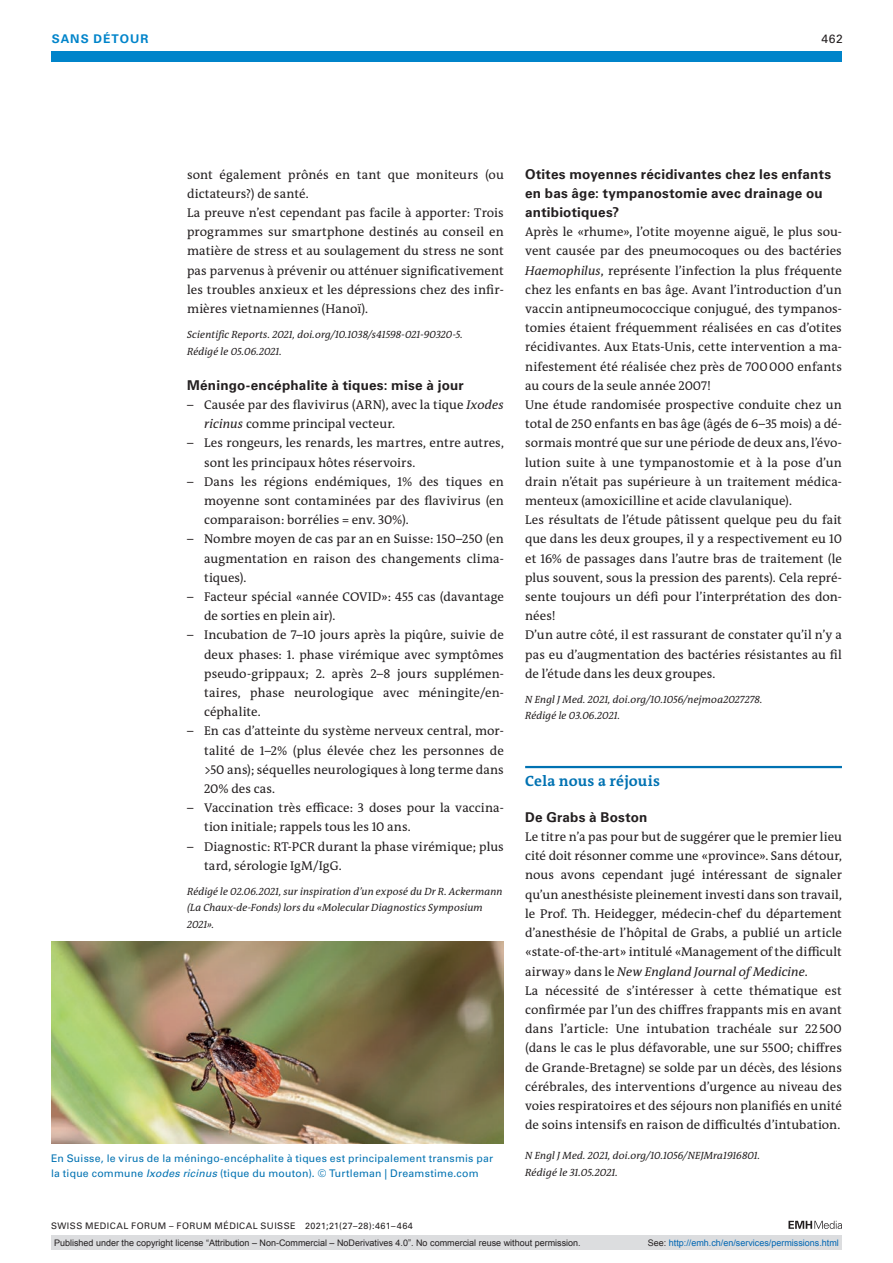
<style>
.page{position:relative;width:893px;height:1263px;background:#fff}
.page>*{position:absolute;margin:0;border:0;box-sizing:border-box;transform-origin:0 0}
.section-h1{font:700 15px "The Antiqua B W7";letter-spacing:.015em;color:#0072b2}
.section-h2{font:700 13.5px/19.2px "Univers LT Std";letter-spacing:.015em;color:#231f20}
.section-pn{font:12.75px/19.2px "The Antiqua B W5 Plain";letter-spacing:.005em;color:#231f20;text-align:justify}
.section-ph{font:12.75px/19.2px "The Antiqua B W5 Plain";letter-spacing:.005em;color:#231f20}
.ressort{font:700 12px "Univers LT Std";color:#0084ca}
.ressort-2{font:12px "Univers LT Std";color:#231f20}
.section-ps{font:italic 10.5px/16.5px "The Antiqua B W5 Plain";letter-spacing:.01em;color:#231f20}
.fig-caption{font:10.5px/15.8px "Univers LT Std";letter-spacing:.02em;color:#0072b2}
.t1{font:9px "Arial";color:#231f20}
.fusszeile{font:9px "Univers LT Std";letter-spacing:.05em;color:#231f20}
.t2{font:9px "Arial";color:#0066b3}
.s1{font-style:italic}
.s2{color:#231f20}
</style>
<div class="page">
<div style="left:51px;top:51px;width:791px;height:11px;background:#0084ca"></div>
<svg style="left:788px;top:1221px;width:54px;height:8px"></svg>
<hr style="left:525px;top:766px;width:317px;height:2px;background:#0072b2">
<img style="left:51px;top:941px;width:453px;height:202px">
<div style="left:51px;top:1235px;width:791px;height:15px;background:#dcdddf"></div>
<p class="ressort" style="left:52px;top:31px;width:19px">Sans</p>
<p class="ressort" style="left:94px;top:31px;width:10px">détour</p>
<p class="ressort-2" style="left:821px;top:31px;width:23px">462</p>
<p class="section-pn" style="left:187px;top:165px;width:318px">sont également prônés en tant que moniteurs (ou dictateurs?) de santé.</p>
<p class="section-pn" style="left:187px;top:203px;width:318px">La preuve n’est cependant pas facile à apporter: Trois programmes sur smartphone destinés au conseil en matière de stress et au soulagement du stress ne sont pas parvenus à prévenir ou atténuer significativement les troubles anxieux et les dépressions chez des infir&shy;mières vietnamiennes (Hanoï).</p>
<p class="section-ps" style="left:187px;top:326px;width:277px">Scientific Reports. 2021, doi.org/10.1038/s41598-021-90320-5.</p>
<p class="section-ps" style="left:187px;top:343px;width:96px">Rédigé le 05.06.2021.</p>
<p class="section-h2" style="left:187px;top:376px;width:278px">Méningo-encéphalite à tiques: mise à jour</p>
<p class="section-ph" style="left:204px;top:395px;width:301px;text-indent:-17px">– Causée par des flavivirus (ARN), avec la tique <span class="s1">Ixodes ricinus</span> comme principal vecteur.</p>
<p class="section-ph" style="left:204px;top:434px;width:301px;text-indent:-17px">– Les rongeurs, les renards, les martres, entre autres, sont les principaux hôtes réservoirs.</p>
<p class="section-ph" style="left:204px;top:472px;width:301px;text-align:justify;text-indent:-17px">– Dans les régions endémiques, 1% des tiques en moyenne sont contaminées par des flavivirus (en comparaison: borrélies = env. 30%).</p>
<p class="section-ph" style="left:204px;top:530px;width:301px;text-align:justify;text-indent:-17px">– Nombre moyen de cas par an en Suisse: 150–250 (en augmentation en raison des changements clima&shy;tiques).</p>
<p class="section-ph" style="left:204px;top:587px;width:301px;text-indent:-17px">– Facteur spécial «année COVID»: 455 cas (davantage de sorties en plein air).</p>
<p class="section-ph" style="left:204px;top:626px;width:301px;text-align:justify;text-indent:-17px">– Incubation de 7–10 jours après la piqûre, suivie de deux phases: 1. phase virémique avec symptômes pseudo-grippaux; 2. après 2–8 jours supplémen&shy;taires, phase neurologique avec méningite/en&shy;céphalite.</p>
<p class="section-ph" style="left:204px;top:722px;width:301px;text-align:justify;text-indent:-17px">– En cas d’atteinte du système nerveux central, mor&shy;talité de 1–2% (plus élevée chez les personnes de &gt;50 ans); séquelles neurologiques à long terme dans 20% des cas.</p>
<p class="section-ph" style="left:204px;top:798px;width:301px;text-indent:-17px">– Vaccination très efficace: 3 doses pour la vaccina&shy;tion initiale; rappels tous les 10 ans.</p>
<p class="section-ph" style="left:204px;top:837px;width:301px;text-indent:-17px">– Diagnostic: RT-PCR durant la phase virémique; plus tard, sérologie IgM/IgG.</p>
<p class="section-ps" style="left:187px;top:883px;width:317px">Rédigé le 02.06.2021, sur inspiration d’un exposé du Dr R. Ackermann (La Chaux-de-Fonds) lors du «Molecular Diagnostics Symposium<br>2021».</p>
<p class="fig-caption" style="left:51px;top:1150px;width:444px">En Suisse, le virus de la méningo-encéphalite à tiques est principalement transmis par la tique commune <span class="s1">Ixodes ricinus</span> (tique du mouton). © Turtleman | Dreamstime.com</p>
<p class="fusszeile" style="left:51px;top:1220px;width:363px">SWISS MEDICAL FORUM – FORUM MÉDICAL SUISSE 2021;21(27–28):461–464</p>
<p class="section-h2" style="left:525px;top:164px;width:307px">Otites moyennes récidivantes chez les enfants en bas âge: tympanostomie avec drainage ou antibiotiques?</p>
<p class="section-pn" style="left:525px;top:222px;width:318px">Après le «rhume», l’otite moyenne aiguë, le plus sou&shy;vent causée par des pneumocoques ou des bactéries <span class="s1">Haemophilus</span>, représente l’infection la plus fréquente chez les enfants en bas âge. Avant l’introduction d’un vaccin antipneumococcique conjugué, des tympanos&shy;tomies étaient fréquemment réalisées en cas d’otites récidivantes. Aux Etats-Unis, cette intervention a ma&shy;nifestement été réalisée chez près de 700000 enfants au cours de la seule année 2007!</p>
<p class="section-pn" style="left:525px;top:395px;width:318px">Une étude randomisée prospective conduite chez un total de 250 enfants en bas âge (âgés de 6–35 mois) a dé&shy;sormais montré que sur une période de deux ans, l’évo&shy;lution suite à une tympanostomie et à la pose d’un drain n’était pas supérieure à un traitement médica&shy;menteux (amoxicilline et acide clavulanique).</p>
<p class="section-pn" style="left:525px;top:510px;width:318px">Les résultats de l’étude pâtissent quelque peu du fait que dans les deux groupes, il y a respectivement eu 10 et 16% de passages dans l’autre bras de traitement (le plus souvent, sous la pression des parents). Cela repré&shy;sente toujours un défi pour l’interprétation des don&shy;nées!</p>
<p class="section-pn" style="left:525px;top:626px;width:318px">D’un autre côté, il est rassurant de constater qu’il n’y a pas eu d’augmentation des bactéries résistantes au fil de l’étude dans les deux groupes.</p>
<p class="section-ps" style="left:525px;top:691px;width:239px">N Engl J Med. 2021, doi.org/10.1056/nejmoa2027278.</p>
<p class="section-ps" style="left:525px;top:708px;width:96px">Rédigé le 03.06.2021.</p>
<p class="section-h1" style="left:525px;top:771px;width:136px">Cela nous a réjouis</p>
<p class="section-h2" style="left:525px;top:808px;width:124px">De Grabs à Boston</p>
<p class="section-pn" style="left:525px;top:827px;width:318px">Le titre n’a pas pour but de suggérer que le premier lieu cité doit résonner comme une «province». Sans détour, nous avons cependant jugé intéressant de signaler qu’un anesthésiste pleinement investi dans son travail, le Prof. Th. Heidegger, médecin-chef du département d’anesthésie de l’hôpital de Grabs, a publié un article «state-of-the-art» intitulé «Management of the difficult airway» dans le <span class="s1">New England Journal of Medicine</span>.</p>
<p class="section-pn" style="left:525px;top:981px;width:318px">La nécessité de s’intéresser à cette thématique est confirmée par l’un des chiffres frappants mis en avant dans l’article: Une intubation trachéale sur 22 500 (dans le cas le plus défavorable, une sur 5500; chiffres de Grande-Bretagne) se solde par un décès, des lésions cérébrales, des interventions d’urgence au niveau des voies respiratoires et des séjours non planifiés en unité de soins intensifs en raison de difficultés d’intubation.</p>
<p class="section-ps" style="left:525px;top:1148px;width:236px">N Engl J Med. 2021, doi.org/10.1056/NEJMra1916801.</p>
<p class="section-ps" style="left:525px;top:1164px;width:94px">Rédigé le 31.05.2021.</p>
<p class="t1" style="left:54px;top:1237px;width:528px">Published under the copyright license “Attribution – Non-Commercial – NoDerivatives 4.0”. No commercial reuse without permission.</p>
<p class="t2" style="left:648px;top:1237px;width:193px"><span class="s2">See:</span> http://emh.ch/en/services/permissions.html</p>
</div>
